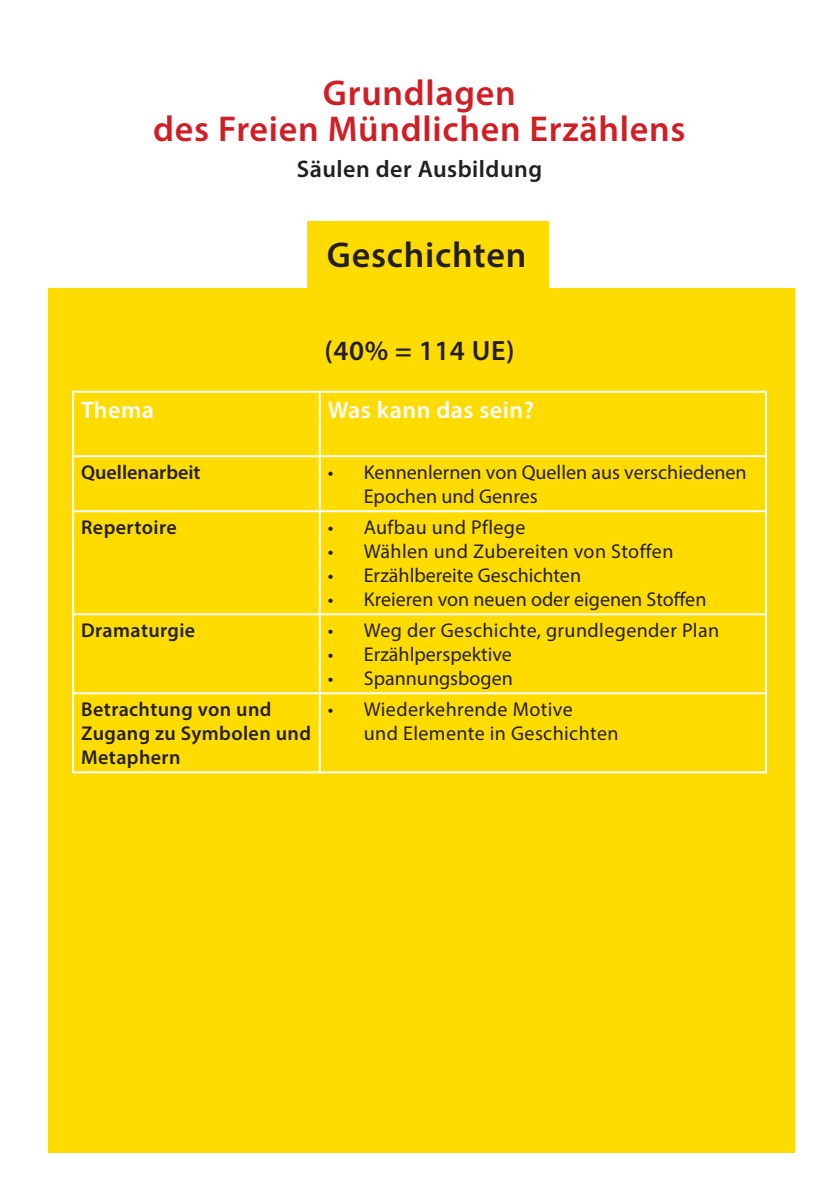
<style>
.page{position:relative;width:840px;height:1191px;background:#fff}
.page>*{position:absolute;margin:0;border:0;box-sizing:border-box;transform-origin:0 0}
.t1{font:600 36px/36px "Myriad Pro";letter-spacing:.02em;color:#d01e25;text-align:center}
.t2{font:600 36px "Myriad Pro";letter-spacing:.02em;color:#231f20}
.t3{font:600 28px "Myriad Pro";letter-spacing:.02em;color:#231f20}
.t4{font:600 24px "Myriad Pro";letter-spacing:.02em;color:#fff}
.t5{font:600 24px "Myriad Pro";letter-spacing:.02em;color:#231f20}
.t6{font:20px/24px "Myriad Pro";color:#231f20}
.t7{font:20px/24px "Myriad Pro";letter-spacing:.02em;color:#231f20}
.t8{font:600 20px/24px "Myriad Pro";letter-spacing:.02em;color:#231f20}
.t9{font:600 20px "Myriad Pro";color:#231f20}
</style>
<div class="page">
<div style="left:48px;top:288px;width:746px;height:864px;background:#ffdc01"></div>
<hr style="left:72px;top:391px;width:247px;height:2px;background:#fff">
<hr style="left:72px;top:393px;width:2px;height:62px;background:#fff">
<hr style="left:319px;top:391px;width:447px;height:2px;background:#fff">
<hr style="left:318px;top:393px;width:2px;height:62px;background:#fff">
<hr style="left:764px;top:393px;width:2px;height:62px;background:#fff">
<hr style="left:72px;top:455px;width:247px;height:2px;background:#fff">
<hr style="left:72px;top:457px;width:2px;height:53px;background:#fff">
<hr style="left:319px;top:455px;width:447px;height:2px;background:#fff">
<hr style="left:318px;top:457px;width:2px;height:53px;background:#fff">
<hr style="left:764px;top:457px;width:2px;height:53px;background:#fff">
<hr style="left:72px;top:510px;width:247px;height:2px;background:#fff">
<hr style="left:72px;top:512px;width:2px;height:101px;background:#fff">
<hr style="left:319px;top:510px;width:447px;height:2px;background:#fff">
<hr style="left:318px;top:512px;width:2px;height:101px;background:#fff">
<hr style="left:764px;top:512px;width:2px;height:101px;background:#fff">
<hr style="left:72px;top:613px;width:247px;height:2px;background:#fff">
<hr style="left:72px;top:615px;width:2px;height:77px;background:#fff">
<hr style="left:319px;top:613px;width:447px;height:2px;background:#fff">
<hr style="left:318px;top:615px;width:2px;height:77px;background:#fff">
<hr style="left:764px;top:615px;width:2px;height:77px;background:#fff">
<hr style="left:72px;top:692px;width:247px;height:2px;background:#fff">
<hr style="left:72px;top:694px;width:2px;height:77px;background:#fff">
<hr style="left:319px;top:692px;width:447px;height:2px;background:#fff">
<hr style="left:318px;top:694px;width:2px;height:77px;background:#fff">
<hr style="left:764px;top:694px;width:2px;height:77px;background:#fff">
<hr style="left:72px;top:771px;width:247px;height:2px;background:#fff">
<hr style="left:319px;top:771px;width:447px;height:2px;background:#fff">
<div style="left:307px;top:221px;width:241px;height:87px;background:#ffdc01"></div>
<h1 class="t1" style="left:153px;top:74px;width:533px">Grundlagen<br>des Freien Mündlichen Erzählens</h1>
<p class="t5" style="left:296px;top:154px;width:247px">Säulen der Ausbildung</p>
<h1 class="t2" style="left:327px;top:232px;width:201px">Geschichten</h1>
<h2 class="t3" style="left:324px;top:332px;width:191px">(40% = 114 UE)</h2>
<p class="t4" style="left:81px;top:394px;width:74px">Thema</p>
<p class="t4" style="left:327px;top:394px;width:208px">Was kann das sein?</p>
<p class="t9" style="left:81px;top:460px;width:121px">Quellenarbeit</p>
<p class="t6" style="left:363px;top:460px;width:384px;text-indent:-36px">• Kennenlernen von Quellen aus verschiedenen<br>Epochen und Genres</p>
<p class="t8" style="left:81px;top:515px;width:97px">Repertoire</p>
<p class="t7" style="left:327px;top:515px;width:199px">• Aufbau und Pflege</p>
<p class="t7" style="left:327px;top:539px;width:347px">• Wählen und Zubereiten von Stoffen</p>
<p class="t6" style="left:327px;top:563px;width:255px">• Erzählbereite Geschichten</p>
<p class="t6" style="left:327px;top:587px;width:380px">• Kreieren von neuen oder eigenen Stoffen</p>
<p class="t8" style="left:81px;top:618px;width:116px">Dramaturgie</p>
<p class="t7" style="left:327px;top:618px;width:393px">• Weg der Geschichte, grundlegender Plan</p>
<p class="t6" style="left:327px;top:642px;width:185px">• Erzählperspektive</p>
<p class="t6" style="left:327px;top:666px;width:186px">• Spannungsbogen</p>
<p class="t8" style="left:81px;top:697px;width:231px">Betrachtung von und<br>Zugang zu Symbolen und<br>Metaphern</p>
<p class="t7" style="left:363px;top:697px;width:256px;text-indent:-36px">• Wiederkehrende Motive<br>und Elemente in Geschichten</p>
</div>
